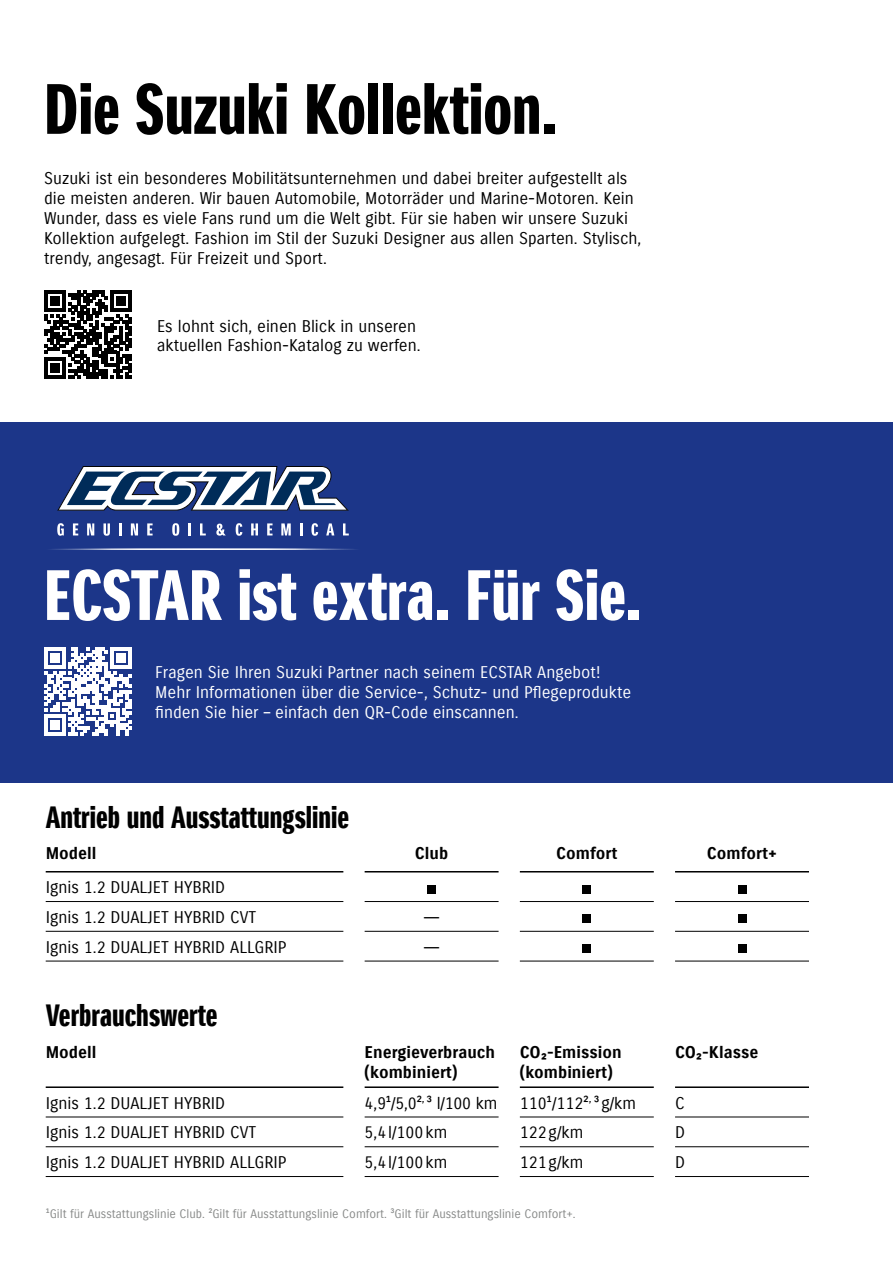
<style>
.page{position:relative;width:893px;height:1263px;background:#fff}
.page>*{position:absolute;margin:0;border:0;box-sizing:border-box;transform-origin:0 0}
.t1{font:69px "Suzuki PRO Headline";color:#fff}
.t2{font:69px "Suzuki PRO Headline";color:#000}
.t3{font:30px "Suzuki PRO Headline";color:#000}
.t4{font:16.5px/19.8px "Suzuki PRO Regular";color:#000}
.t5{font:16.5px/19.8px "Suzuki PRO Regular";color:#fff}
.t6{font:16.5px/19.8px "Suzuki PRO Bold";color:#000}
.t7{font:16.5px "Suzuki PRO Regular";color:#000;scale:3 1}
.t8{font:12px "Suzuki PRO Regular";color:#878988}
</style>
<div class="page">
<div style="left:0;top:422px;width:893px;height:360px;background:#1c3689"></div>
<hr style="left:46px;top:871px;width:297px;height:1px;background:#000">
<hr style="left:365px;top:871px;width:134px;height:1px;background:#000">
<hr style="left:520px;top:871px;width:134px;height:1px;background:#000">
<hr style="left:675px;top:871px;width:134px;height:1px;background:#000">
<hr style="left:46px;top:901px;width:297px;height:1px;background:#000">
<hr style="left:46px;top:931px;width:297px;height:1px;background:#000">
<hr style="left:46px;top:961px;width:297px;height:1px;background:#000">
<hr style="left:520px;top:961px;width:134px;height:1px;background:#000">
<hr style="left:675px;top:961px;width:134px;height:1px;background:#000">
<hr style="left:365px;top:901px;width:134px;height:1px;background:#000">
<hr style="left:365px;top:931px;width:134px;height:1px;background:#000">
<hr style="left:365px;top:961px;width:134px;height:1px;background:#000">
<hr style="left:520px;top:901px;width:134px;height:1px;background:#000">
<hr style="left:520px;top:931px;width:134px;height:1px;background:#000">
<hr style="left:675px;top:901px;width:134px;height:1px;background:#000">
<hr style="left:675px;top:931px;width:134px;height:1px;background:#000">
<div style="left:427px;top:885px;width:9px;height:8px;background:#000"></div>
<div style="left:583px;top:885px;width:8px;height:8px;background:#000"></div>
<div style="left:738px;top:885px;width:8px;height:8px;background:#000"></div>
<div style="left:583px;top:914px;width:8px;height:9px;background:#000"></div>
<div style="left:738px;top:914px;width:8px;height:9px;background:#000"></div>
<div style="left:583px;top:944px;width:8px;height:9px;background:#000"></div>
<div style="left:738px;top:944px;width:8px;height:9px;background:#000"></div>
<hr style="left:46px;top:1086px;width:297px;height:2px;background:#000">
<hr style="left:365px;top:1086px;width:134px;height:2px;background:#000">
<hr style="left:520px;top:1086px;width:134px;height:2px;background:#000">
<hr style="left:675px;top:1086px;width:134px;height:2px;background:#000">
<hr style="left:46px;top:1116px;width:297px;height:1px;background:#000">
<hr style="left:46px;top:1146px;width:297px;height:1px;background:#000">
<hr style="left:46px;top:1176px;width:297px;height:1px;background:#000">
<hr style="left:520px;top:1176px;width:134px;height:1px;background:#000">
<hr style="left:675px;top:1176px;width:134px;height:1px;background:#000">
<hr style="left:365px;top:1116px;width:134px;height:1px;background:#000">
<hr style="left:365px;top:1146px;width:134px;height:1px;background:#000">
<hr style="left:365px;top:1176px;width:134px;height:1px;background:#000">
<hr style="left:520px;top:1116px;width:134px;height:1px;background:#000">
<hr style="left:520px;top:1146px;width:134px;height:1px;background:#000">
<hr style="left:675px;top:1116px;width:134px;height:1px;background:#000">
<hr style="left:675px;top:1146px;width:134px;height:1px;background:#000">
<svg style="left:57px;top:523px;width:7px;height:13px"></svg>
<svg style="left:73px;top:523px;width:5px;height:12px"></svg>
<svg style="left:87px;top:523px;width:7px;height:12px"></svg>
<svg style="left:103px;top:523px;width:7px;height:13px"></svg>
<svg style="left:119px;top:523px;width:3px;height:12px"></svg>
<svg style="left:131px;top:523px;width:7px;height:12px"></svg>
<svg style="left:147px;top:523px;width:6px;height:12px"></svg>
<svg style="left:172px;top:523px;width:7px;height:13px"></svg>
<svg style="left:188px;top:523px;width:3px;height:12px"></svg>
<svg style="left:200px;top:523px;width:6px;height:12px"></svg>
<svg style="left:216px;top:524px;width:10px;height:12px"></svg>
<svg style="left:236px;top:523px;width:6px;height:13px"></svg>
<svg style="left:251px;top:523px;width:7px;height:12px"></svg>
<svg style="left:267px;top:523px;width:6px;height:12px"></svg>
<svg style="left:281px;top:523px;width:10px;height:12px"></svg>
<svg style="left:300px;top:523px;width:2px;height:12px"></svg>
<svg style="left:311px;top:523px;width:7px;height:13px"></svg>
<svg style="left:326px;top:523px;width:8px;height:12px"></svg>
<svg style="left:343px;top:523px;width:6px;height:12px"></svg>
<svg style="left:57px;top:466px;width:292px;height:45px;background:#7184a1"></svg>
<hr style="left:44px;top:548px;width:318px;height:2px;background:#fff;border-radius:50%">
<svg style="left:44px;top:290px;width:88px;height:88px"></svg>
<svg style="left:44px;top:648px;width:88px;height:87px"></svg>
<h1 class="t2" style="left:44px;top:68px;width:514px">Die Suzuki Kollektion.</h1>
<p class="t4" style="left:44px;top:169px;width:599px">Suzuki ist ein besonderes Mobilitätsunternehmen und dabei breiter aufgestellt als die meisten anderen. Wir bauen Automobile, Motorräder und Marine-Motoren. Kein Wunder, dass es viele Fans rund um die Welt gibt. Für sie haben wir unsere Suzuki Kollektion aufgelegt. Fashion im Stil der Suzuki Designer aus allen Sparten. Stylisch, trendy, angesagt. Für Freizeit und Sport.</p>
<p class="t4" style="left:157px;top:316px;width:265px">Es lohnt sich, einen Blick in unseren aktuellen Fashion-Katalog zu werfen.</p>
<h1 class="t1" style="left:44px;top:554px;width:599px">ECSTAR ist extra. Für Sie.</h1>
<p class="t5" style="left:155px;top:663px;width:478px">Fragen Sie Ihren Suzuki Partner nach seinem ECSTAR Angebot!<br>Mehr Informationen über die Service-, Schutz- und Pflegeprodukte finden Sie hier – einfach den QR-Code einscannen.</p>
<h2 class="t3" style="left:46px;top:799px;width:305px">Antrieb und Ausstattungslinie</h2>
<p class="t6" style="left:46px;top:844px;width:52px">Modell</p>
<p class="t6" style="left:415px;top:844px;width:35px">Club</p>
<p class="t6" style="left:556px;top:844px;width:63px">Comfort</p>
<p class="t6" style="left:707px;top:844px;width:72px">Comfort+</p>
<p class="t4" style="left:46px;top:873px;width:212px;line-height:29.5px">Ignis 1.2 DUALJET HYBRID<br>Ignis 1.2 DUALJET HYBRID CVT</p>
<p class="t7" style="left:421px;top:907px;width:9px">-</p>
<p class="t4" style="left:46px;top:937px;width:242px">Ignis 1.2 DUALJET HYBRID ALLGRIP</p>
<p class="t7" style="left:421px;top:937px;width:9px">-</p>
<h2 class="t3" style="left:46px;top:997px;width:173px">Verbrauchswerte</h2>
<p class="t6" style="left:46px;top:1042px;width:52px">Modell</p>
<p class="t6" style="left:365px;top:1042px;width:132px">Energieverbrauch (kombiniert)</p>
<p class="t6" style="left:520px;top:1042px;width:103px">CO₂-Emission (kombiniert)</p>
<p class="t6" style="left:675px;top:1042px;width:85px">CO₂-Klasse</p>
<p class="t4" style="left:46px;top:1093px;width:181px">Ignis 1.2 DUALJET HYBRID</p>
<p class="t4" style="left:365px;top:1093px;width:134px">4,9¹/5,0², ³ l/100 km</p>
<p class="t4" style="left:520px;top:1093px;width:118px">110¹/112², ³g/km</p>
<p class="t4" style="left:675px;top:1093px;width:11px">C</p>
<p class="t4" style="left:46px;top:1123px;width:212px">Ignis 1.2 DUALJET HYBRID CVT</p>
<p class="t4" style="left:365px;top:1123px;width:84px">5,4l/100km</p>
<p class="t4" style="left:520px;top:1123px;width:65px">122g/km</p>
<p class="t4" style="left:675px;top:1123px;width:12px">D</p>
<p class="t4" style="left:46px;top:1153px;width:242px">Ignis 1.2 DUALJET HYBRID ALLGRIP</p>
<p class="t4" style="left:365px;top:1153px;width:84px">5,4l/100km</p>
<p class="t4" style="left:520px;top:1153px;width:65px">121g/km</p>
<p class="t4" style="left:675px;top:1153px;width:12px">D</p>
<p class="t8" style="left:46px;top:1207px;width:531px">¹Gilt für Ausstattungslinie Club. ²Gilt für Ausstattungslinie Comfort. ³Gilt für Ausstattungslinie Comfort+.</p>
</div>
